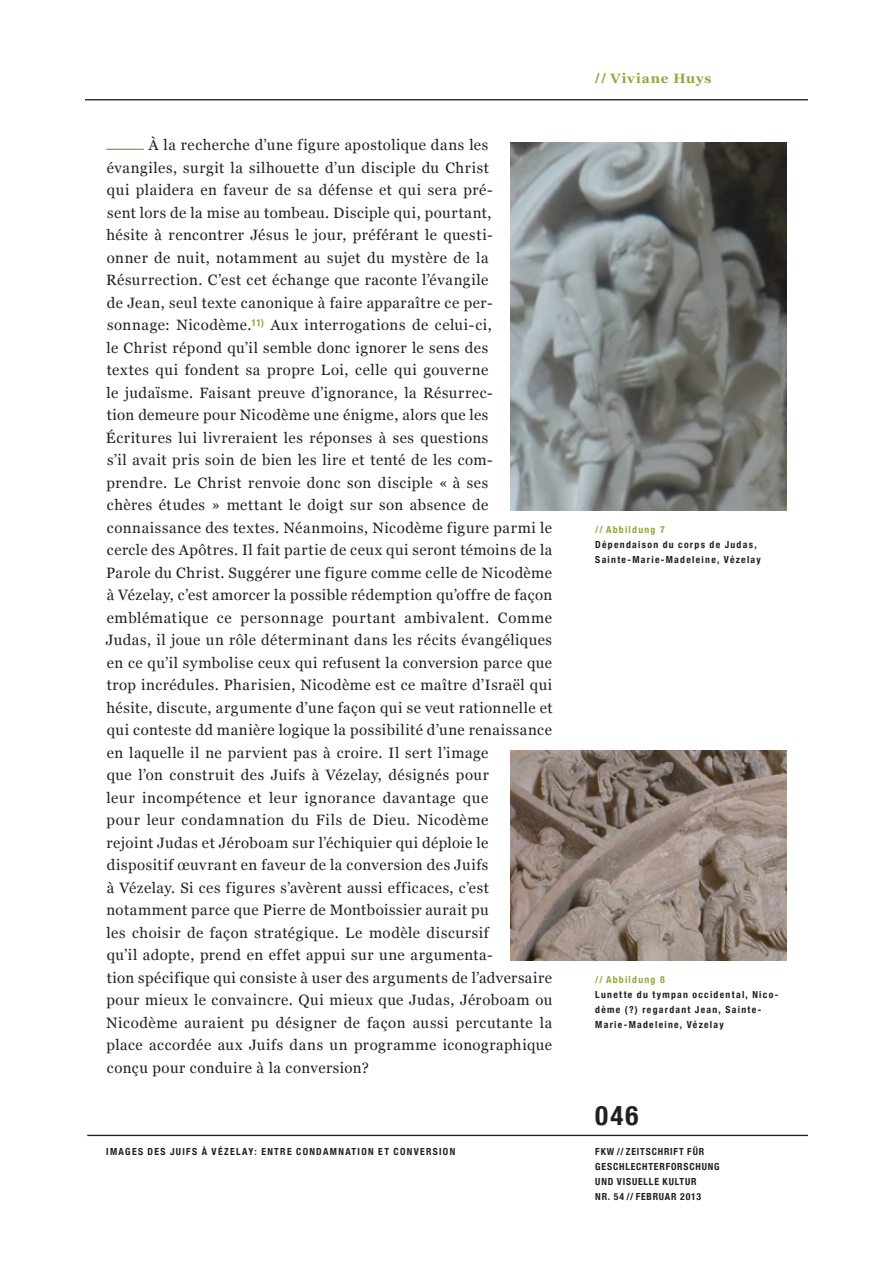
<style>
.page{position:relative;width:893px;height:1263px;background:#fff}
.page>*{position:absolute;margin:0;border:0;box-sizing:border-box;transform-origin:0 0}
.IVZ-Headline-18_21_G{font:700 condensed 27px "Helvetica Neue";color:#231f20}
.Fließtexte_Artikel{font:15px/22.5px "Georgia";letter-spacing:.035em;color:#231f20}
.t1{font:700 13.5px "Georgia";letter-spacing:.06em;color:#9ba242}
.Abbildungen{font:700 condensed 9.75px/15px "Helvetica Neue";letter-spacing:.13em;color:#231f20}
.Abbildungen-2{font:700 condensed 9.75px/15px "Helvetica Neue";letter-spacing:.085em;color:#231f20}
.Titel-Läufer{font:700 condensed 9.75px "Helvetica Neue";letter-spacing:.135em;color:#231f20}
.Abbildungen-3{font:700 condensed 9.75px "Helvetica Neue";letter-spacing:.13em;color:#9ba242}
.s1{font-family:"Helvetica Neue";font-stretch:condensed}
</style>
<div class="page">
<img style="left:510px;top:142px;width:277px;height:368px">
<img style="left:510px;top:750px;width:277px;height:210px">
<hr style="left:106px;top:149px;width:38px;height:1px;background:#9ba242">
<hr style="left:87px;top:1135px;width:721px;height:1px;background:#231f20">
<hr style="left:85px;top:99px;width:723px;height:1px;background:#231f20">
<p class="Fließtexte_Artikel" style="left:106px;top:134px;width:448px;text-indent:43px">À la recherche d’une figure apostolique dans les évangiles, surgit la silhouette d’un disciple du Christ<br>qui plaidera en faveur de sa défense et qui sera pré-<br>sent lors de la mise au tombeau. Disciple qui, pourtant,<br>hésite à rencontrer Jésus le jour, préférant le questi-<br>onner de nuit, notamment au sujet du mystère de la Résurrection. C’est cet échange que raconte l’évangile<br>de Jean, seul texte canonique à faire apparaître ce per&shy;sonnage: Nicodème.<sup>11)</sup> Aux interrogations de celui-ci,<br>le Christ répond qu’il semble donc ignorer le sens des<br>textes qui fondent sa propre Loi, celle qui gouverne<br>le judaïsme. Faisant preuve d’ignorance, la Résurrec-<br>tion demeure pour Nicodème une énigme, alors que les Écritures lui livreraient les réponses à ses questions<br>s’il avait pris soin de bien les lire et tenté de les com&shy;prendre. Le Christ renvoie donc son disciple « à ses<br>chères études » mettant le doigt sur son absence de connaissance des textes. Néanmoins, Nicodème figure parmi le cercle des Apôtres. Il fait partie de ceux qui seront témoins de la Parole du Christ. Suggérer une figure comme celle de Nicodème à Vézelay, c’est amorcer la possible rédemption qu’offre de façon emblématique ce personnage pourtant ambivalent. Comme Judas, il joue un rôle déterminant dans les récits évangéliques en ce qu’il symbolise ceux qui refusent la conversion parce que trop incrédules. Pharisien, Nicodème est ce maître d’Israël qui hésite, discute, argumente d’une façon qui se veut rationnelle et qui conteste dd manière logique la possibilité d’une renaissance en laquelle il ne parvient pas à croire. Il sert l’image<br>que l’on construit des Juifs à Vézelay, désignés pour<br>leur incompétence et leur ignorance davantage que<br>pour leur condamnation du Fils de Dieu. Nicodème<br>rejoint Judas et Jéroboam sur l’échiquier qui déploie le dispositif œuvrant en faveur de la conversion des Juifs<br>à Vézelay. Si ces figures s’avèrent aussi efficaces, c’est notamment parce que Pierre de Montboissier aurait pu<br>les choisir de façon stratégique. Le modèle discursif<br>qu’il adopte, prend en effet appui sur une argumenta-<br>tion spécifique qui consiste à user des arguments de l’adversaire pour mieux le convaincre. Qui mieux que Judas, Jéroboam ou Nicodème auraient pu désigner de façon aussi percutante la place accordée aux Juifs dans un programme iconographique conçu pour conduire à la conversion?</p>
<p class="Titel-Läufer" style="left:106px;top:1146px;width:350px">IMAGES DES JUIFS À VÉZELAY: ENTRE CONDAMNATION ET CONVERSION</p>
<p class="t1" style="left:595px;top:69px;width:118px"><span class="s1">//</span> Viviane Huys</p>
<p class="Abbildungen-3" style="left:595px;top:523px;width:71px">// Abbildung 7</p>
<p class="Abbildungen" style="left:595px;top:536px;width:167px">Dépendaison du corps de Judas,<br>Sainte-Marie-Madeleine, Vézelay</p>
<p class="Abbildungen-3" style="left:595px;top:973px;width:71px">// Abbildung 8</p>
<p class="Abbildungen" style="left:595px;top:986px;width:185px">Lunette du tympan occidental, Nico&shy;dème (?) regardant Jean, Sainte-<br>Marie-Madeleine, Vézelay</p>
<p class="IVZ-Headline-18_21_G" style="left:595px;top:1099px;width:45px">046</p>
<p class="Abbildungen-2" style="left:595px;top:1144px;width:126px">FKW // ZEITSCHRIFT FÜR<br>GESCHLECHTERFORSCHUNG<br>UND VISUELLE KULTUR<br>NR. 54 // FEBRUAR 2013</p>
</div>
